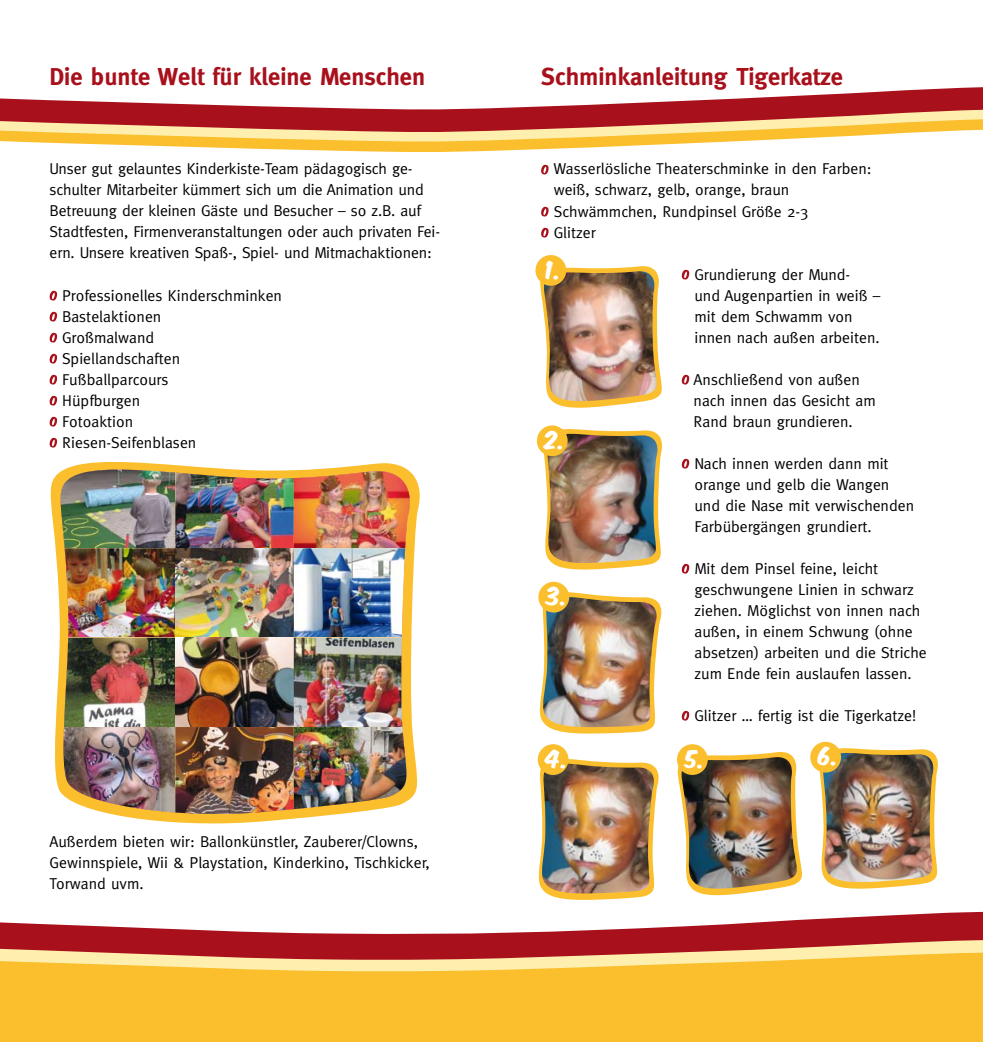
<style>
.page{position:relative;width:983px;height:1042px;background:#fff}
.page>*{position:absolute;margin:0;border:0;box-sizing:border-box;transform-origin:0 0}
.t1{font:700 24.5px "Meta";color:#a8111c}
.t2{font:21.35px "Komika Axis";color:#fff}
.t3{font:15.75px/21px "Meta";color:#000}
</style>
<div class="page">
<svg style="left:50px;top:291px;width:7px;height:9px"></svg>
<svg style="left:50px;top:312px;width:7px;height:9px"></svg>
<svg style="left:50px;top:333px;width:7px;height:9px"></svg>
<svg style="left:50px;top:354px;width:7px;height:9px"></svg>
<svg style="left:50px;top:375px;width:7px;height:9px"></svg>
<svg style="left:50px;top:396px;width:7px;height:9px"></svg>
<svg style="left:50px;top:417px;width:7px;height:9px"></svg>
<svg style="left:50px;top:438px;width:7px;height:9px"></svg>
<svg style="left:0;top:911px;width:982px;height:29px"></svg>
<svg style="left:0;top:940px;width:982px;height:12px;background:#b63433"></svg>
<svg style="left:0;top:952px;width:982px;height:90px;background:#f8bd39"></svg>
<svg style="left:541px;top:165px;width:7px;height:9px"></svg>
<svg style="left:541px;top:207px;width:7px;height:9px"></svg>
<svg style="left:541px;top:228px;width:7px;height:9px"></svg>
<svg style="left:681px;top:270px;width:8px;height:9px"></svg>
<svg style="left:681px;top:375px;width:8px;height:9px"></svg>
<svg style="left:681px;top:459px;width:8px;height:9px"></svg>
<svg style="left:681px;top:564px;width:8px;height:9px"></svg>
<svg style="left:134px;top:476px;width:286px;height:348px"></svg>
<svg style="left:50px;top:462px;width:364px;height:356px"></svg>
<img style="left:56px;top:469px;width:119px;height:79px">
<svg style="left:57px;top:548px;width:6px;height:89px"></svg>
<img style="left:63px;top:548px;width:112px;height:89px">
<img style="left:57px;top:637px;width:118px;height:90px">
<img style="left:57px;top:727px;width:118px;height:89px">
<div style="left:175px;top:469px;width:119px;height:79px;background:linear-gradient(to right,#fbbe2c,#fbbe2c)"></div>
<img style="left:175px;top:473px;width:119px;height:75px">
<img style="left:175px;top:548px;width:119px;height:89px">
<img style="left:175px;top:637px;width:119px;height:90px">
<img style="left:175px;top:727px;width:119px;height:89px">
<div style="left:294px;top:469px;width:118px;height:79px;background:#fbbe2c"></div>
<img style="left:294px;top:471px;width:118px;height:77px">
<div style="left:294px;top:548px;width:118px;height:89px;background:#fbbe2c"></div>
<img style="left:294px;top:548px;width:111px;height:89px">
<div style="left:294px;top:637px;width:118px;height:90px;background:#fbbe2c"></div>
<img style="left:294px;top:637px;width:108px;height:90px">
<svg style="left:294px;top:727px;width:118px;height:89px"></svg>
<img style="left:294px;top:727px;width:116px;height:82px">
<svg style="left:554px;top:425px;width:108px;height:145px"></svg>
<img style="left:544px;top:434px;width:115px;height:130px">
<div style="left:536px;top:425px;width:31px;height:31px;background:#fbbe2c;border-radius:50%"></div>
<div style="left:538px;top:582px;width:31px;height:30px;background:#fbbe2c;border-radius:50%"></div>
<svg style="left:538px;top:260px;width:124px;height:148px"></svg>
<img style="left:540px;top:271px;width:119px;height:132px">
<div style="left:535px;top:255px;width:31px;height:31px;background:#fbbe2c;border-radius:50%"></div>
<img style="left:538px;top:585px;width:400px;height:315px">
<img style="left:538px;top:763px;width:118px;height:131px">
<div style="left:537px;top:744px;width:31px;height:31px;background:#fbbe2c;border-radius:50%"></div>
<div style="left:676px;top:744px;width:31px;height:31px;background:#fbbe2c;border-radius:50%"></div>
<div style="left:810px;top:742px;width:30px;height:30px;background:#fbbe2c;border-radius:50%"></div>
<svg style="left:0;top:87px;width:982px;height:17px"></svg>
<svg style="left:0;top:104px;width:982px;height:10px;background:#b5363e"></svg>
<svg style="left:0;top:114px;width:982px;height:38px"></svg>
<h1 class="t1" style="left:50px;top:62px;width:377px">Die bunte Welt für kleine Menschen</h1>
<p class="t3" style="left:50px;top:158px;width:392px">Unser gut gelauntes Kinderkiste-Team pädagogisch ge&shy;schulter Mitarbeiter kümmert sich um die Animation und Betreuung der kleinen Gäste und Besucher – so z.B. auf Stadtfesten, Firmenveranstaltungen oder auch privaten Fei&shy;ern. Unsere kreativen Spaß-, Spiel- und Mitmachaktionen:</p>
<p class="t3" style="left:62px;top:284px;width:221px">Professionelles Kinderschminken<br>Bastelaktionen<br>Großmalwand<br>Spiellandschaften<br>Fußballparcours<br>Hüpfburgen<br>Fotoaktion<br>Riesen-Seifenblasen</p>
<p class="t3" style="left:50px;top:830px;width:381px">Außerdem bieten wir: Ballonkünstler, Zauberer/Clowns,<br>Gewinnspiele, Wii &amp; Playstation, Kinderkino, Tischkicker,<br>Torwand uvm.</p>
<h1 class="t1" style="left:541px;top:62px;width:303px">Schminkanleitung Tigerkatze</h1>
<p class="t3" style="left:553px;top:158px;width:319px">Wasserlösliche Theaterschminke in den Farben: weiß, schwarz, gelb, orange, braun<br>Schwämmchen, Rundpinsel Größe 2-3<br>Glitzer</p>
<h2 class="t2" style="left:545px;top:259px;width:17px">1.</h2>
<h2 class="t2" style="left:545px;top:429px;width:22px">2.</h2>
<h2 class="t2" style="left:546px;top:585px;width:22px">3.</h2>
<p class="t3" style="left:694px;top:263px;width:187px">Grundierung der Mund-<br>und Augenpartien in weiß – mit dem Schwamm von innen nach außen arbeiten.</p>
<p class="t3" style="left:693px;top:368px;width:184px">Anschließend von außen nach innen das Gesicht am<br>Rand braun grundieren.</p>
<p class="t3" style="left:694px;top:452px;width:221px">Nach innen werden dann mit orange und gelb die Wangen und die Nase mit verwischenden<br>Farbübergängen grundiert.</p>
<p class="t3" style="left:694px;top:557px;width:234px">Mit dem Pinsel feine, leicht geschwungene Linien in schwarz ziehen. Möglichst von innen nach außen, in einem Schwung (ohne absetzen) arbeiten und die Striche zum Ende fein auslaufen lassen.</p>
<p class="t3" style="left:694px;top:704px;width:223px">Glitzer … fertig ist die Tigerkatze!</p>
<h2 class="t2" style="left:545px;top:748px;width:24px">4.</h2>
<h2 class="t2" style="left:685px;top:748px;width:21px">5.</h2>
<h2 class="t2" style="left:818px;top:745px;width:22px">6.</h2>
</div>
